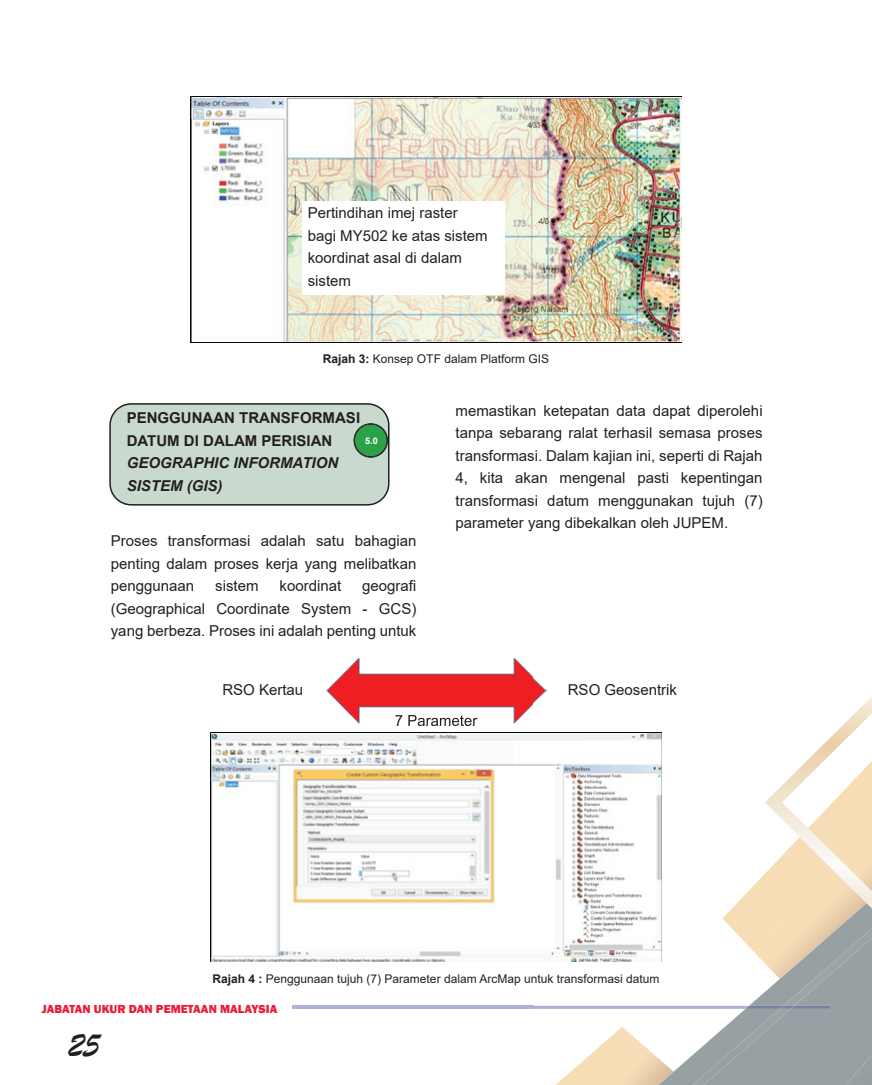
<style>
.page{position:relative;width:872px;height:1085px;background:#fff}
.page>*{position:absolute;margin:0;border:0;box-sizing:border-box;transform-origin:0 0}
.t1{font:36px "Brush Script";color:#231f20}
.t2{font:15px/22.5px "Arial";color:#231f20;text-align:justify}
.t3{font:700 15px/22.5px "Arial";color:#231f20}
.t4{font:italic 700 15px/22.5px "Arial";color:#231f20}
.t5{font:12px "Arial";color:#231f20}
.t6{font:800 12px "Franklin Gothic";letter-spacing:.005em;color:#ed1a3a}
.t7{font:700 9px "Arial";color:#fff}
.s1{font-weight:700}
</style>
<div class="page">
<hr style="left:293px;top:1005px;width:241px;height:3px;background:#adb0d7">
<svg style="left:534px;top:697px;width:338px;height:387px"></svg>
<svg style="left:109px;top:403px;width:280px;height:102px"></svg>
<img style="left:191px;top:96px;width:491px;height:246px">
<div style="left:302px;top:201px;width:203px;height:94px;background:#fff"></div>
<img style="left:211px;top:732px;width:450px;height:229px">
<img style="left:326px;top:658px;width:220px;height:66px">
<img style="left:395px;top:715px;width:82px;height:9px">
<p class="t2" style="left:308px;top:201px;width:182px;text-align:left">Pertindihan imej raster bagi MY502 ke atas sistem koordinat asal di dalam sistem</p>
<p class="t5" style="left:323px;top:351px;width:228px"><span class="s1">Rajah 3:</span> Konsep OTF dalam Platform GIS</p>
<p class="t3" style="left:127px;top:406px;width:235px">PENGGUNAAN TRANSFORMASI<br>DATUM DI DALAM PERISIAN</p>
<p class="t4" style="left:127px;top:452px;width:213px">GEOGRAPHIC INFORMATION<br>SISTEM (GIS)</p>
<p class="t7" style="left:365px;top:434px;width:14px">5.0</p>
<p class="t2" style="left:111px;top:529px;width:307px">Proses transformasi adalah satu bahagian penting dalam proses kerja yang melibatkan penggunaan</p>
<p class="t2" style="left:111px;top:574px;width:307px;text-indent:251px">geografi (Geographical Coordinate System - GCS) yang berbeza. Proses ini adalah penting untuk</p>
<p class="t2" style="left:215px;top:574px;width:45px">sistem</p>
<p class="t2" style="left:279px;top:574px;width:63px">koordinat</p>
<p class="t2" style="left:455px;top:399px;width:309px">memastikan ketepatan data dapat diperolehi tanpa sebarang ralat terhasil semasa proses transformasi. Dalam kajian ini, seperti di Rajah 4, kita akan mengenal pasti kepentingan transformasi datum menggunakan tujuh (7) parameter yang dibekalkan oleh JUPEM.</p>
<p class="t2" style="left:222px;top:677px;width:82px">RSO Kertau</p>
<p class="t2" style="left:568px;top:678px;width:111px">RSO Geosentrik</p>
<p class="t2" style="left:395px;top:709px;width:84px">7 Parameter</p>
<p class="t5" style="left:212px;top:970px;width:448px"><span class="s1">Rajah 4 :</span> Penggunaan tujuh (7) Parameter dalam ArcMap untuk transformasi datum</p>
<p class="t6" style="left:42px;top:1000px;width:237px">JABATAN UKUR DAN PEMETAAN MALAYSIA</p>
<h1 class="t1" style="left:68px;top:1022px;width:33px">25</h1>
</div>
